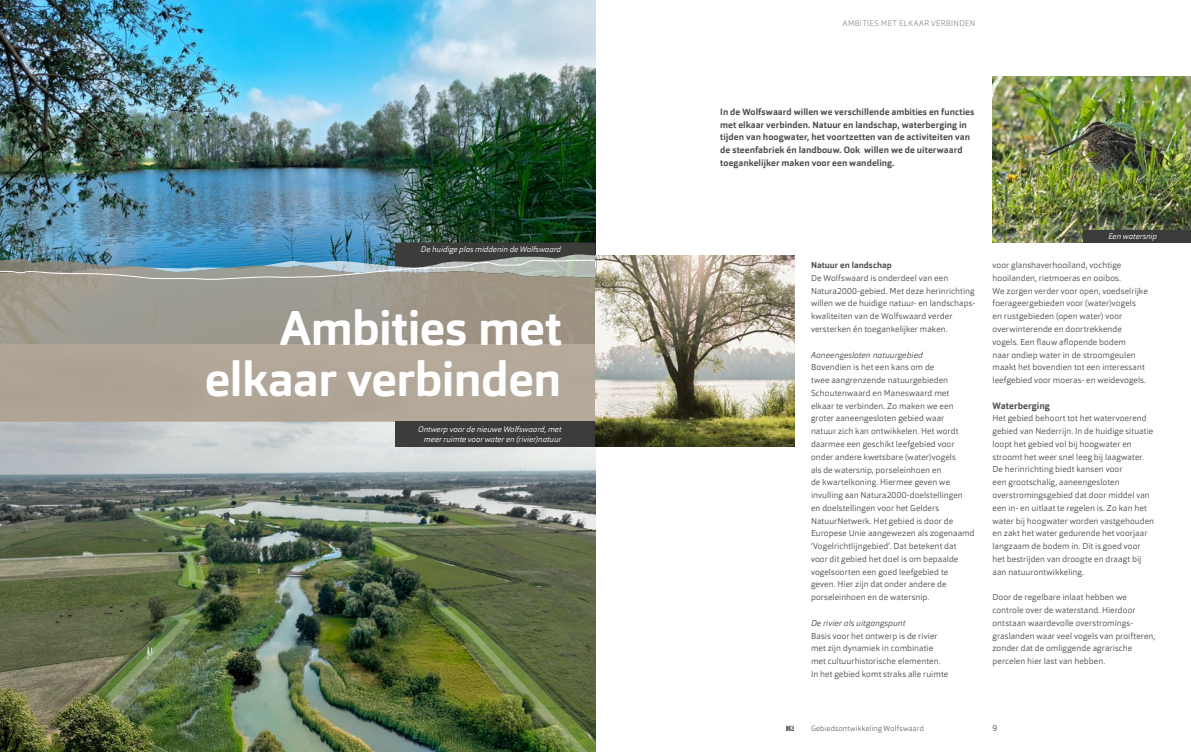
<style>
.page{position:relative;width:1191px;height:752px;background:#fff}
.page>*{position:absolute;margin:0;border:0;box-sizing:border-box;transform-origin:0 0}
.t1{font:700 48px/51px "Orgon";letter-spacing:-.015em;color:#fff;text-align:right}
.t2{font:700 9.1px "Orgon";letter-spacing:.01em;color:#4a4a49}
.t3{font:700 9px/12.8px "Orgon";letter-spacing:.01em;color:#4a4a49}
.t4{font:300 8.5px/12.8px "Orgon";letter-spacing:.005em;color:#4a4a49}
.t5{font:italic 300 8.5px "Orgon";letter-spacing:.005em;color:#4a4a49}
.t6{font:700 8.5px "Orgon";letter-spacing:.005em;color:#4a4a49}
.t7{font:italic 300 8px/9.6px "Orgon";color:#fff;text-align:right}
.t8{font:200 8px "Orgon";letter-spacing:.025em;color:#7f7e7e}
.t9{font:200 7.5px "Orgon";letter-spacing:.01em;color:#4a4a49}
</style>
<div class="page">
<svg style="left:786px;top:725px;width:8px;height:5px"></svg>
<img style="left:0;top:0;width:595px;height:751px">
<img style="left:992px;top:77px;width:199px;height:165px">
<svg style="left:0;top:280px;width:595px;height:141px;background:#a89f92"></svg>
<img style="left:0;top:242px;width:596px;height:38px">
<div style="left:395px;top:421px;width:200px;height:25px;background:#3c3c3b"></div>
<img style="left:595px;top:255px;width:199px;height:191px">
<div style="left:1083px;top:230px;width:108px;height:12px;background:#3c3c3b"></div>
<p class="t7" style="left:421px;top:244px;width:142px">De huidige plas middenin de Wolfswaard</p>
<h1 class="t1" style="left:205px;top:302px;width:358px">Ambities met elkaar verbinden</h1>
<p class="t7" style="left:418px;top:424px;width:145px">Ontwerp voor de nieuwe Wolfswaard, met meer ruimte voor water en (rivier)natuur</p>
<p class="t8" style="left:843px;top:18px;width:134px">AMBITIES MET ELKAAR VERBINDEN</p>
<p class="t3" style="left:720px;top:105px;width:256px">In de Wolfswaard willen we verschillende ambities en functies met elkaar verbinden. Natuur en landschap, waterberging in tijden van hoogwater, het voortzetten van de activiteiten van de steenfabriek én landbouw. Ook willen we de uiterwaard toegankelijker maken voor een wandeling.</p>
<p class="t6" style="left:811px;top:259px;width:82px">Natuur en landschap</p>
<p class="t4" style="left:811px;top:271px;width:166px">De Wolfswaard is onderdeel van een Natura2000-gebied. Met deze herinrichting willen we de huidige natuur- en landschaps&shy;kwaliteiten van de Wolfswaard verder versterken én toegankelijker maken.</p>
<p class="t5" style="left:811px;top:349px;width:113px">Aaneengesloten natuurgebied</p>
<p class="t4" style="left:811px;top:361px;width:165px">Bovendien is het een kans om de<br>twee aangrenzende natuurgebieden Schoutenwaard en Maneswaard met<br>elkaar te verbinden. Zo maken we een groter aaneengesloten gebied waar<br>natuur zich kan ontwikkelen. Het wordt daarmee een geschikt leefgebied voor onder andere kwetsbare (water)vogels<br>als de watersnip, porseleinhoen en<br>de kwartelkoning. Hiermee geven we invulling aan Natura2000-doelstellingen<br>en doelstellingen voor het Gelders NatuurNetwerk. Het gebied is door de Europese Unie aangewezen als zogenaamd ‘Vogelrichtlijngebied’. Dat betekent dat voor dit gebied het doel is om bepaalde vogelsoorten een goed leefgebied te geven. Hier zijn dat onder andere de porseleinhoen en de watersnip.</p>
<p class="t5" style="left:811px;top:617px;width:96px">De rivier als uitgangspunt</p>
<p class="t4" style="left:811px;top:628px;width:139px">Basis voor het ontwerp is de rivier met zijn dynamiek in combinatie met cultuurhistorische elementen.<br>In het gebied komt straks alle ruimte</p>
<p class="t7" style="left:1108px;top:231px;width:50px">Een watersnip</p>
<p class="t4" style="left:992px;top:258px;width:157px">voor glanshaverhooiland, vochtige hooilanden, rietmoeras en ooibos.<br>We zorgen verder voor open, voedselrijke foerageergebieden voor (water)vogels<br>en rustgebieden (open water) voor overwinterende en doortrekkende vogels. Een flauw aflopende bodem<br>naar ondiep water in de stroomgeulen maakt het bovendien tot een interessant leefgebied voor moeras- en weidevogels.</p>
<p class="t2" style="left:992px;top:399px;width:59px">Waterberging</p>
<p class="t4" style="left:992px;top:412px;width:163px">Het gebied behoort tot het watervoerend gebied van Nederrijn. In de huidige situatie loopt het gebied vol bij hoogwater en stroomt het weer snel leeg bij laagwater.<br>De herinrichting biedt kansen voor<br>een grootschalig, aaneengesloten overstromingsgebied dat door middel van een in- en uitlaat te regelen is. Zo kan het water bij hoogwater worden vastgehouden en zakt het water gedurende het voorjaar langzaam de bodem in. Dit is goed voor het bestrijden van droogte en draagt bij aan natuurontwikkeling.</p>
<p class="t4" style="left:992px;top:590px;width:164px">Door de regelbare inlaat hebben we controle over de waterstand. Hierdoor ontstaan waardevolle overstromings&shy;graslanden waar veel vogels van proifteren, zonder dat de omliggende agrarische percelen hier last van hebben.</p>
<p class="t9" style="left:811px;top:723px;width:115px">Gebiedsontwikkeling Wolfswaard</p>
<p class="t4" style="left:992px;top:721px;width:6px">9</p>
</div>
